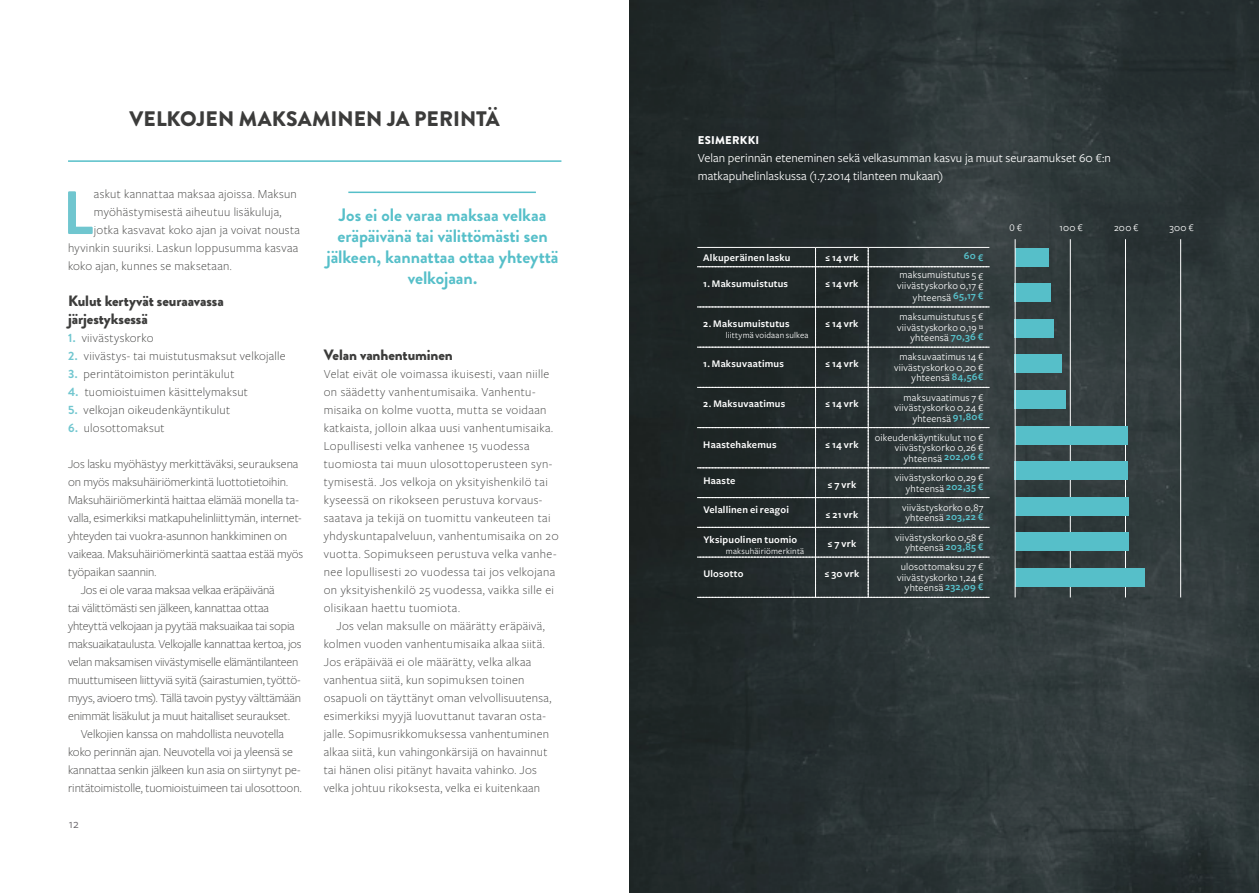
<style>
.page{position:relative;width:1259px;height:893px;background:#fff}
.page>*{position:absolute;margin:0;border:0;box-sizing:border-box;transform-origin:0 0}
.t1{font:700 61.05px "Brandon Grotesque";color:#70c6cf}
.t2{font:900 21px "Brandon Grotesque";color:#3c3c3b}
.t3{font:700 18px/21px "Brandon Grotesque";letter-spacing:-.005em;color:#56bfc9;text-align:center}
.t4{font:900 15px/18px "Brandon Grotesque";letter-spacing:-.01em;color:#3c3c3b}
.t5{font:300 12.75px/18px "Freight Sans Pro";letter-spacing:.02em;color:#3c3c3b}
.t6{font:300 12.75px "Freight Sans Pro";letter-spacing:-.005em;color:#3c3c3b}
.t7{font:300 12.75px "Freight Sans Pro";letter-spacing:-.015em;color:#3c3c3b}
.t8{font:12.75px/18px "Freight Sans Pro";color:#fff}
.t9{font:12.75px "Freight Sans Pro";color:#69656a}
.t10{font:900 11.25px "Brandon Grotesque";letter-spacing:.02em;color:#fff}
.t11{font:10.5px/10.5px "Freight Sans Pro";letter-spacing:.015em;color:#fff;text-align:right}
.t12{font:600 10.5px "Freight Sans Pro";letter-spacing:.02em;color:#fff}
.t13{font:600 10.5px "Freight Sans Pro";color:#56bfc9}
.t14{font:9px "Freight Sans Pro";letter-spacing:.02em;color:#fff}
.s1{font-family:"Brandon Grotesque";font-weight:700;font-size:12px;color:#70c6cf}
.s2{font-weight:600;color:#56bfc9}
</style>
<div class="page">
<hr style="left:68px;top:160px;width:493px;height:2px;background:#56bfc9">
<img style="left:629px;top:0;width:630px;height:893px">
<hr style="left:1070px;top:239px;width:1px;height:358px;background:#fff">
<hr style="left:1125px;top:239px;width:1px;height:358px;background:#fff">
<hr style="left:1180px;top:239px;width:1px;height:358px;background:#fff">
<hr style="left:868px;top:247px;width:121px;height:1px;background:#fff">
<hr style="left:815px;top:247px;width:53px;height:1px;background:#fff">
<hr style="left:697px;top:247px;width:118px;height:1px;background:#fff">
<svg style="left:697px;top:248px;width:292px;height:350px;background:#303839"></svg>
<div style="left:1014px;top:248px;width:34px;height:18px;background:#56bfc9"></div>
<div style="left:1014px;top:284px;width:37px;height:18px;background:#56bfc9"></div>
<div style="left:1014px;top:319px;width:40px;height:18px;background:#56bfc9"></div>
<div style="left:1014px;top:355px;width:48px;height:18px;background:#56bfc9"></div>
<div style="left:1014px;top:390px;width:52px;height:19px;background:#56bfc9"></div>
<div style="left:1014px;top:426px;width:113px;height:18px;background:#56bfc9"></div>
<div style="left:1014px;top:462px;width:113px;height:18px;background:#56bfc9"></div>
<div style="left:1014px;top:497px;width:114px;height:18px;background:#56bfc9"></div>
<div style="left:1014px;top:533px;width:114px;height:18px;background:#56bfc9"></div>
<div style="left:1014px;top:568px;width:130px;height:19px;background:#56bfc9"></div>
<hr style="left:1014px;top:239px;width:1px;height:358px;background:#fff">
<hr style="left:348px;top:192px;width:188px;height:1px;background:#56bfc9">
<h2 class="t2" style="left:129px;top:104px;width:372px">VELKOJEN MAKSAMINEN JA PERINTÄ</h2>
<h1 class="t1" style="left:62px;top:170px;width:32px">L</h1>
<p class="t5" style="left:94px;top:184px;width:204px">askut kannattaa maksaa ajoissa. Maksun</p>
<p class="t5" style="left:94px;top:202px;width:189px">myöhästymisestä aiheutuu lisäkuluja,</p>
<p class="t5" style="left:94px;top:220px;width:207px">jotka kasvavat koko ajan ja voivat nousta</p>
<p class="t5" style="left:68px;top:238px;width:232px">hyvinkin suuriksi. Laskun loppusumma kasvaa</p>
<p class="t5" style="left:68px;top:256px;width:165px">koko ajan, kunnes se maksetaan.</p>
<p class="t4" style="left:68px;top:292px;width:157px">Kulut kertyvät seuraavassa järjestyksessä</p>
<p class="t5" style="left:68px;top:328px;width:87px"><span class="s1">1.</span> viivästyskorko</p>
<p class="t5" style="left:68px;top:346px;width:219px"><span class="s1">2.</span> viivästys- tai muistutusmaksut velkojalle</p>
<p class="t5" style="left:68px;top:364px;width:168px"><span class="s1">3.</span> perintätoimiston perintäkulut</p>
<p class="t5" style="left:68px;top:382px;width:181px"><span class="s1">4.</span> tuomioistuimen käsittelymaksut</p>
<p class="t5" style="left:68px;top:400px;width:163px"><span class="s1">5.</span> velkojan oikeudenkäyntikulut</p>
<p class="t5" style="left:68px;top:418px;width:98px"><span class="s1">6.</span> ulosottomaksut</p>
<p class="t6" style="left:68px;top:455px;width:232px">Jos lasku myöhästyy merkittäväksi, seurauksena</p>
<p class="t6" style="left:68px;top:473px;width:222px">on myös maksuhäiriömerkintä luottotietoihin.</p>
<p class="t6" style="left:68px;top:491px;width:232px">Maksuhäiriömerkintä haittaa elämää monella ta-</p>
<p class="t6" style="left:68px;top:509px;width:235px">valla, esimerkiksi matkapuhelinliittymän, internet-</p>
<p class="t6" style="left:68px;top:527px;width:221px">yhteyden tai vuokra-asunnon hankkiminen on</p>
<p class="t6" style="left:68px;top:545px;width:237px">vaikeaa. Maksuhäiriömerkintä saattaa estää myös</p>
<p class="t6" style="left:68px;top:563px;width:90px">työpaikan saannin.</p>
<p class="t7" style="left:81px;top:581px;width:195px">Jos ei ole varaa maksaa velkaa eräpäivänä</p>
<p class="t7" style="left:68px;top:599px;width:202px">tai välittömästi sen jälkeen, kannattaa ottaa</p>
<p class="t7" style="left:68px;top:617px;width:228px">yhteyttä velkojaan ja pyytää maksuaikaa tai sopia</p>
<p class="t7" style="left:68px;top:635px;width:235px">maksuaikataulusta. Velkojalle kannattaa kertoa, jos</p>
<p class="t7" style="left:68px;top:653px;width:232px">velan maksamisen viivästymiselle elämäntilanteen</p>
<p class="t7" style="left:68px;top:671px;width:234px">muuttumiseen liittyviä syitä (sairastumien, työttö-</p>
<p class="t7" style="left:68px;top:689px;width:235px">myys, avioero tms). Tällä tavoin pystyy välttämään</p>
<p class="t7" style="left:68px;top:707px;width:223px">enimmät lisäkulut ja muut haitalliset seuraukset.</p>
<p class="t6" style="left:81px;top:725px;width:205px">Velkojien kanssa on mahdollista neuvotella</p>
<p class="t6" style="left:68px;top:743px;width:226px">koko perinnän ajan. Neuvotella voi ja yleensä se</p>
<p class="t6" style="left:68px;top:761px;width:234px">kannattaa senkin jälkeen kun asia on siirtynyt pe-</p>
<p class="t6" style="left:68px;top:779px;width:235px">rintätoimistolle, tuomioistuimeen tai ulosottoon.</p>
<p class="t9" style="left:69px;top:816px;width:11px">12</p>
<h3 class="t3" style="left:326px;top:204px;width:234px">Jos ei ole varaa maksaa velkaa eräpäivänä tai välittömästi sen jälkeen, kannattaa ottaa yhteyttä velkojaan.</h3>
<p class="t4" style="left:324px;top:346px;width:131px">Velan vanhentuminen</p>
<p class="t5" style="left:324px;top:364px;width:236px">Velat eivät ole voimassa ikuisesti, vaan niille on säädetty vanhentumisaika. Vanhentu&shy;misaika on kolme vuotta, mutta se voidaan katkaista, jolloin alkaa uusi vanhentumisaika.<br>Lopullisesti velka vanhenee 15 vuodessa tuomiosta tai muun ulosottoperusteen syn&shy;tymisestä. Jos velkoja on yksityishenkilö tai kyseessä on rikokseen perustuva korvaus&shy;saatava ja tekijä on tuomittu vankeuteen tai yhdyskuntapalveluun, vanhentumisaika on 20 vuotta. Sopimukseen perustuva velka vanhe&shy;nee lopullisesti 20 vuodessa tai jos velkojana on yksityishenkilö 25 vuodessa, vaikka sille ei olisikaan haettu tuomiota.</p>
<p class="t5" style="left:324px;top:616px;width:229px;text-indent:13px">Jos velan maksulle on määrätty eräpäivä, kolmen vuoden vanhentumisaika alkaa siitä.<br>Jos eräpäivää ei ole määrätty, velka alkaa vanhentua siitä, kun sopimuksen toinen osapuoli on täyttänyt oman velvollisuutensa, esimerkiksi myyjä luovuttanut tavaran osta&shy;jalle. Sopimusrikkomuksessa vanhentuminen alkaa siitä, kun vahingonkärsijä on havainnut tai hänen olisi pitänyt havaita vahinko. Jos velka johtuu rikoksesta, velka ei kuitenkaan</p>
<p class="t10" style="left:698px;top:132px;width:63px">ESIMERKKI</p>
<p class="t8" style="left:698px;top:148px;width:415px">Velan perinnän eteneminen sekä velkasumman kasvu ja muut seuraamukset 60 €:n matkapuhelinlaskussa (1.7.2014 tilanteen mukaan)</p>
<p class="t12" style="left:703px;top:250px;width:89px">Alkuperäinen lasku</p>
<p class="t12" style="left:825px;top:250px;width:35px">≤ 14 vrk</p>
<p class="t13" style="left:964px;top:249px;width:21px">60 €</p>
<p class="t11" style="left:897px;top:269px;width:88px;text-align:left">maksumuistutus 5 € viivästyskorko 0,17 €</p>
<p class="t11" style="left:913px;top:292px;width:72px">yhteensä <span class="s2">65,17 €</span></p>
<p class="t12" style="left:703px;top:276px;width:86px">1. Maksumuistutus</p>
<p class="t12" style="left:825px;top:276px;width:35px">≤ 14 vrk</p>
<p class="t12" style="left:703px;top:316px;width:88px">2. Maksumuistutus</p>
<p class="t12" style="left:825px;top:316px;width:35px">≤ 14 vrk</p>
<p class="t14" style="left:726px;top:329px;width:84px">liittymä voidaan sulkea</p>
<p class="t12" style="left:703px;top:357px;width:82px">1. Maksuvaatimus</p>
<p class="t12" style="left:825px;top:357px;width:35px">≤ 14 vrk</p>
<p class="t12" style="left:703px;top:397px;width:83px">2. Maksuvaatimus</p>
<p class="t12" style="left:825px;top:397px;width:35px">≤ 14 vrk</p>
<p class="t12" style="left:703px;top:437px;width:75px">Haastehakemus</p>
<p class="t12" style="left:825px;top:437px;width:35px">≤ 14 vrk</p>
<p class="t11" style="left:897px;top:311px;width:88px">maksumuistutus 5 € viivästyskorko 0,19 € yhteensä <span class="s2">70,36 €</span></p>
<p class="t11" style="left:894px;top:351px;width:91px">maksuvaatimus 14 € viivästyskorko 0,20 € yhteensä <span class="s2">84,56€</span></p>
<p class="t11" style="left:894px;top:391px;width:90px">maksuvaatimus 7 € viivästyskorko 0,24 € yhteensä <span class="s2">91,80€</span></p>
<p class="t11" style="left:875px;top:432px;width:110px">oikeudenkäyntikulut 110 € viivästyskorko 0,26 € yhteensä <span class="s2">202,06 €</span></p>
<p class="t12" style="left:703px;top:473px;width:34px">Haaste</p>
<p class="t11" style="left:894px;top:472px;width:90px">viivästyskorko 0,29 €</p>
<p class="t12" style="left:827px;top:477px;width:30px">≤ 7 vrk</p>
<p class="t11" style="left:906px;top:482px;width:79px">yhteensä <span class="s2">202,35 €</span></p>
<p class="t12" style="left:703px;top:503px;width:87px">Velallinen ei reagoi</p>
<p class="t11" style="left:902px;top:502px;width:83px">viivästyskorko 0,87</p>
<p class="t12" style="left:825px;top:507px;width:34px">≤ 21 vrk</p>
<p class="t11" style="left:905px;top:512px;width:79px">yhteensä <span class="s2">203,22 €</span></p>
<p class="t12" style="left:703px;top:533px;width:95px">Yksipuolinen tuomio</p>
<p class="t14" style="left:726px;top:545px;width:80px">maksuhäiriömerkintä</p>
<p class="t11" style="left:895px;top:531px;width:90px">viivästyskorko 0,58 €</p>
<p class="t12" style="left:827px;top:537px;width:30px">≤ 7 vrk</p>
<p class="t11" style="left:905px;top:542px;width:80px">yhteensä <span class="s2">203,85 €</span></p>
<p class="t12" style="left:703px;top:567px;width:42px">Ulosotto</p>
<p class="t12" style="left:824px;top:567px;width:36px">≤ 30 vrk</p>
<p class="t11" style="left:897px;top:561px;width:88px">ulosottomaksu 27 € viivästyskorko 1,24 € yhteensä <span class="s2">232,09 €</span></p>
<p class="t11" style="left:1009px;top:222px;width:14px">0 €</p>
<p class="t11" style="left:1059px;top:222px;width:25px">100 €</p>
<p class="t11" style="left:1114px;top:222px;width:26px">200 €</p>
<p class="t11" style="left:1169px;top:222px;width:26px">300 €</p>
</div>
